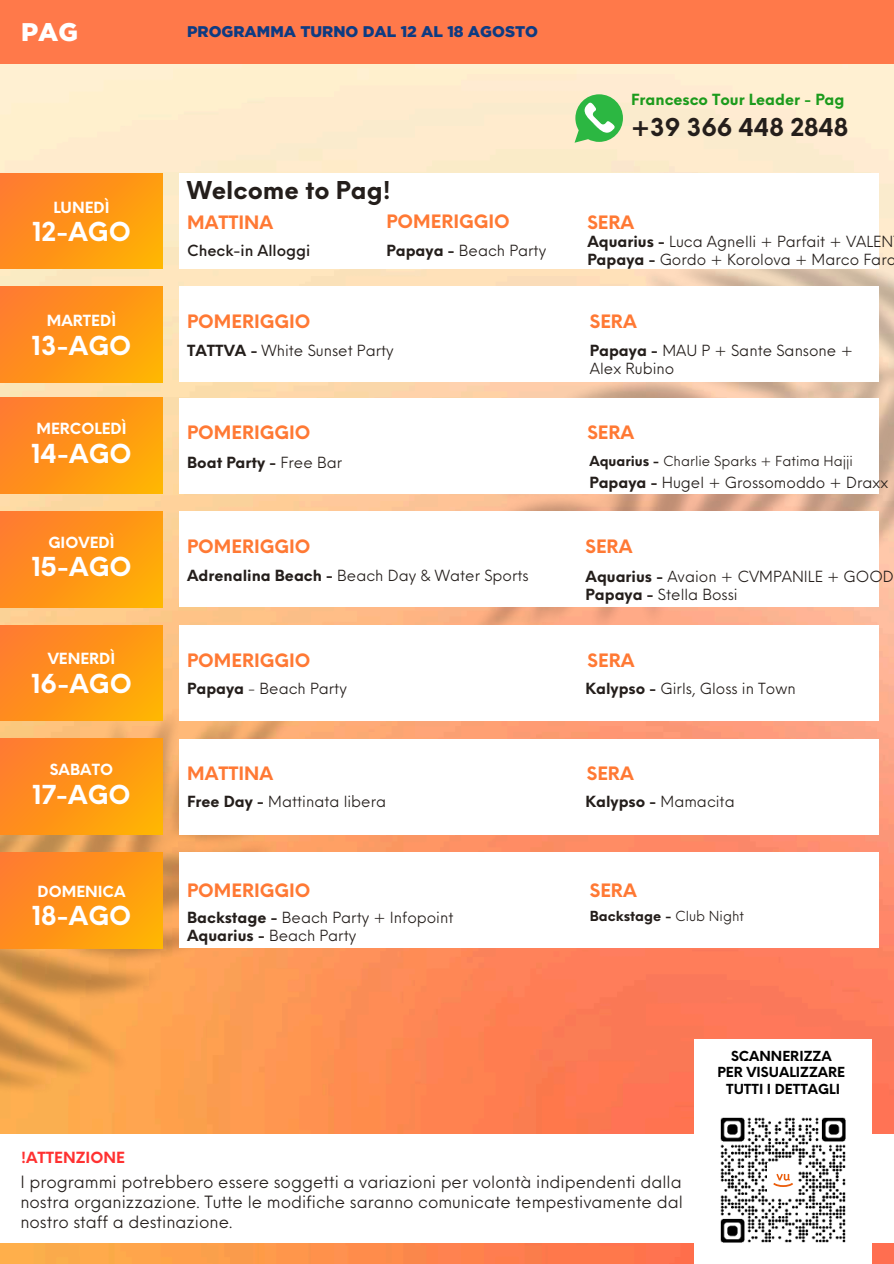
<style>
.page{position:relative;width:894px;height:1264px;background:#fff}
.page>*{position:absolute;margin:0;border:0;box-sizing:border-box;transform-origin:0 0}
.t1{font:700 25.5px "Neue Einstellung";color:#fff}
.t2{font:900 25.5px "Gotham";color:#fff}
.t3{font:700 24px "Neue Einstellung";color:#241e1b}
.t4{font:700 18px "Neue Einstellung";color:#ff7934}
.t5{font:16.5px/20.2px "Neue Einstellung";color:#241e1b;text-align:justify}
.t6{font:900 15.45px "Gotham";color:#0e3b82}
.t7{font:15px/18.3px "Neue Einstellung";color:#241e1b}
.t8{font:700 15px "Neue Einstellung";color:#fff}
.t9{font:700 15px "Neue Einstellung";color:#241e1b}
.t10{font:700 15px "Neue Einstellung";color:#1c9b1c}
.t11{font:500 15px "Neue Einstellung";color:#241e1b}
.t12{font:700 15px "Neue Einstellung";color:#ff3131}
.t13{font:700 13.5px/16.8px "Neue Einstellung";color:#000;text-align:center}
.t14{font:13.5px "Neue Einstellung";color:#241e1b}
.t15{font:700 13.5px "Neue Einstellung";color:#241e1b}
.s1{font-weight:700}
.s2{font-weight:400}
</style>
<div class="page">
<img style="left:0;top:64px;width:893px;height:1199px">
<img style="left:437px;top:173px;width:456px;height:601px">
<img style="left:0;top:565px;width:332px;height:569px">
<div style="left:0;top:0;width:893px;height:64px;background:#ff794a"></div>
<div style="left:180px;top:173px;width:698px;height:96px;background:#fff"></div>
<div style="left:180px;top:286px;width:698px;height:96px;background:#fff"></div>
<div style="left:180px;top:397px;width:698px;height:96px;background:#fff"></div>
<div style="left:180px;top:511px;width:698px;height:96px;background:#fff"></div>
<div style="left:180px;top:625px;width:698px;height:95px;background:#fff"></div>
<div style="left:180px;top:738px;width:698px;height:96px;background:#fff"></div>
<div style="left:180px;top:852px;width:698px;height:96px;background:#fff"></div>
<div style="left:0;top:173px;width:163px;height:96px;background:linear-gradient(to right,#ff8128,#ffa907)"></div>
<div style="left:0;top:286px;width:163px;height:96px;background:linear-gradient(to right,#ff8128,#ffa907)"></div>
<div style="left:0;top:397px;width:163px;height:96px;background:linear-gradient(to right,#ff8128,#ffa907)"></div>
<div style="left:0;top:511px;width:163px;height:96px;background:linear-gradient(to right,#ff8128,#ffa907)"></div>
<div style="left:0;top:625px;width:163px;height:95px;background:linear-gradient(to right,#ff8028,#ffa907)"></div>
<div style="left:0;top:738px;width:163px;height:96px;background:linear-gradient(to right,#ff8128,#ffa907)"></div>
<div style="left:0;top:852px;width:163px;height:96px;background:linear-gradient(to right,#ff8128,#ffa907)"></div>
<div style="left:0;top:1134px;width:893px;height:109px;background:#fff"></div>
<div style="left:694px;top:1039px;width:177px;height:224px;background:#fff"></div>
<svg style="left:574px;top:94px;width:48px;height:49px;background:#75cb79"></svg>
<img style="left:720px;top:1117px;width:126px;height:126px">
<div style="left:766px;top:1163px;width:31px;height:34px;background:#fff"></div>
<div style="left:769px;top:1166px;width:27px;height:27px;border:1px solid #fff;border-radius:50%"></div>
<svg style="left:773px;top:1173px;width:19px;height:13px"></svg>
<h1 class="t2" style="left:21px;top:18px;width:59px">PAG</h1>
<p class="t6" style="left:187px;top:22px;width:352px">PROGRAMMA TURNO DAL 12 AL 18 AGOSTO</p>
<p class="t8" style="left:53px;top:193px;width:58px">LUNEDÌ</p>
<h1 class="t1" style="left:32px;top:208px;width:100px">12-AGO</h1>
<p class="t8" style="left:47px;top:307px;width:71px">MARTEDÌ</p>
<h2 class="t3" style="left:187px;top:168px;width:205px">Welcome to Pag!</h2>
<p class="t11" style="left:187px;top:237px;width:125px">Check-in Alloggi</p>
<p class="t4" style="left:187px;top:206px;width:87px">MATTINA</p>
<p class="t4" style="left:386px;top:205px;width:125px">POMERIGGIO</p>
<p class="t7" style="left:386px;top:240px;width:161px"><span class="s1">Papaya -</span> Beach Party</p>
<p class="t4" style="left:187px;top:305px;width:125px">POMERIGGIO</p>
<p class="t10" style="left:631px;top:86px;width:215px">Francesco Tour Leader - Pag</p>
<h2 class="t3" style="left:631px;top:105px;width:219px">+39 366 448 2848</h2>
<p class="t4" style="left:587px;top:206px;width:48px">SERA</p>
<p class="t7" style="left:587px;top:230px;width:311px"><span class="s1">Aquarius -</span> Luca Agnelli + Parfait + VALEN<br><span class="s1">Papaya -</span> Gordo + Korolova + Marco Fara</p>
<p class="t4" style="left:589px;top:305px;width:48px">SERA</p>
<h1 class="t1" style="left:32px;top:322px;width:101px">13-AGO</h1>
<p class="t8" style="left:36px;top:415px;width:91px">MERCOLEDÌ</p>
<h1 class="t1" style="left:31px;top:430px;width:102px">14-AGO</h1>
<p class="t8" style="left:48px;top:528px;width:68px">GIOVEDÌ</p>
<h1 class="t1" style="left:31px;top:544px;width:102px">15-AGO</h1>
<p class="t8" style="left:48px;top:645px;width:69px">VENERDÌ</p>
<h1 class="t1" style="left:31px;top:660px;width:102px">16-AGO</h1>
<p class="t8" style="left:50px;top:756px;width:65px">SABATO</p>
<h1 class="t1" style="left:32px;top:771px;width:100px">17-AGO</h1>
<p class="t8" style="left:37px;top:877px;width:89px">DOMENICA</p>
<h1 class="t1" style="left:32px;top:892px;width:101px">18-AGO</h1>
<p class="t12" style="left:21px;top:1143px;width:105px">!ATTENZIONE</p>
<p class="t7" style="left:187px;top:340px;width:208px"><span class="s1">TATTVA -</span> White Sunset Party</p>
<p class="t7" style="left:589px;top:340px;width:264px"><span class="s1">Papaya -</span> MAU P + Sante Sansone +<br>Alex Rubino</p>
<p class="t4" style="left:187px;top:416px;width:125px">POMERIGGIO</p>
<p class="t4" style="left:587px;top:416px;width:48px">SERA</p>
<p class="t9" style="left:187px;top:448px;width:157px">Boat Party - <span class="s2">Free Bar</span></p>
<p class="t14" style="left:589px;top:449px;width:265px"><span class="s1">Aquarius -</span> Charlie Sparks + Fatima Hajji</p>
<p class="t7" style="left:589px;top:472px;width:300px"><span class="s1">Papaya -</span> Hugel + Grossomoddo + Draxx</p>
<p class="t4" style="left:187px;top:530px;width:125px">POMERIGGIO</p>
<p class="t4" style="left:585px;top:530px;width:48px">SERA</p>
<p class="t7" style="left:187px;top:565px;width:343px"><span class="s1">Adrenalina Beach -</span> Beach Day &amp; Water Sports</p>
<p class="t7" style="left:585px;top:565px;width:310px"><span class="s1">Aquarius -</span> Avaion + CVMPANILE + GOOD<br><span class="s1">Papaya -</span> Stella Bossi</p>
<p class="t4" style="left:187px;top:644px;width:125px">POMERIGGIO</p>
<p class="t4" style="left:587px;top:644px;width:48px">SERA</p>
<p class="t7" style="left:187px;top:678px;width:161px"><span class="s1">Papaya</span> - Beach Party</p>
<p class="t7" style="left:585px;top:678px;width:211px"><span class="s1">Kalypso -</span> Girls, Gloss in Town</p>
<p class="t4" style="left:187px;top:757px;width:87px">MATTINA</p>
<p class="t4" style="left:586px;top:757px;width:48px">SERA</p>
<p class="t7" style="left:187px;top:790px;width:200px"><span class="s1">Free Day -</span> Mattinata libera</p>
<p class="t9" style="left:585px;top:787px;width:151px">Kalypso - <span class="s2">Mamacita</span></p>
<p class="t4" style="left:187px;top:874px;width:125px">POMERIGGIO</p>
<p class="t4" style="left:589px;top:874px;width:48px">SERA</p>
<p class="t7" style="left:187px;top:906px;width:268px"><span class="s1">Backstage -</span> Beach Party + Infopoint<br><span class="s1">Aquarius -</span> Beach Party</p>
<p class="t15" style="left:589px;top:904px;width:156px">Backstage - <span class="s2">Club Night</span></p>
<p class="t13" style="left:717px;top:1046px;width:129px">SCANNERIZZA<br>PER VISUALIZZARE<br>TUTTI I DETTAGLI</p>
<p class="t5" style="left:20px;top:1169px;width:663px">I programmi potrebbero essere soggetti a variazioni per volontà indipendenti dalla nostra organizzazione. Tutte le modifiche saranno comunicate tempestivamente dal nostro staff a destinazione.</p>
</div>
